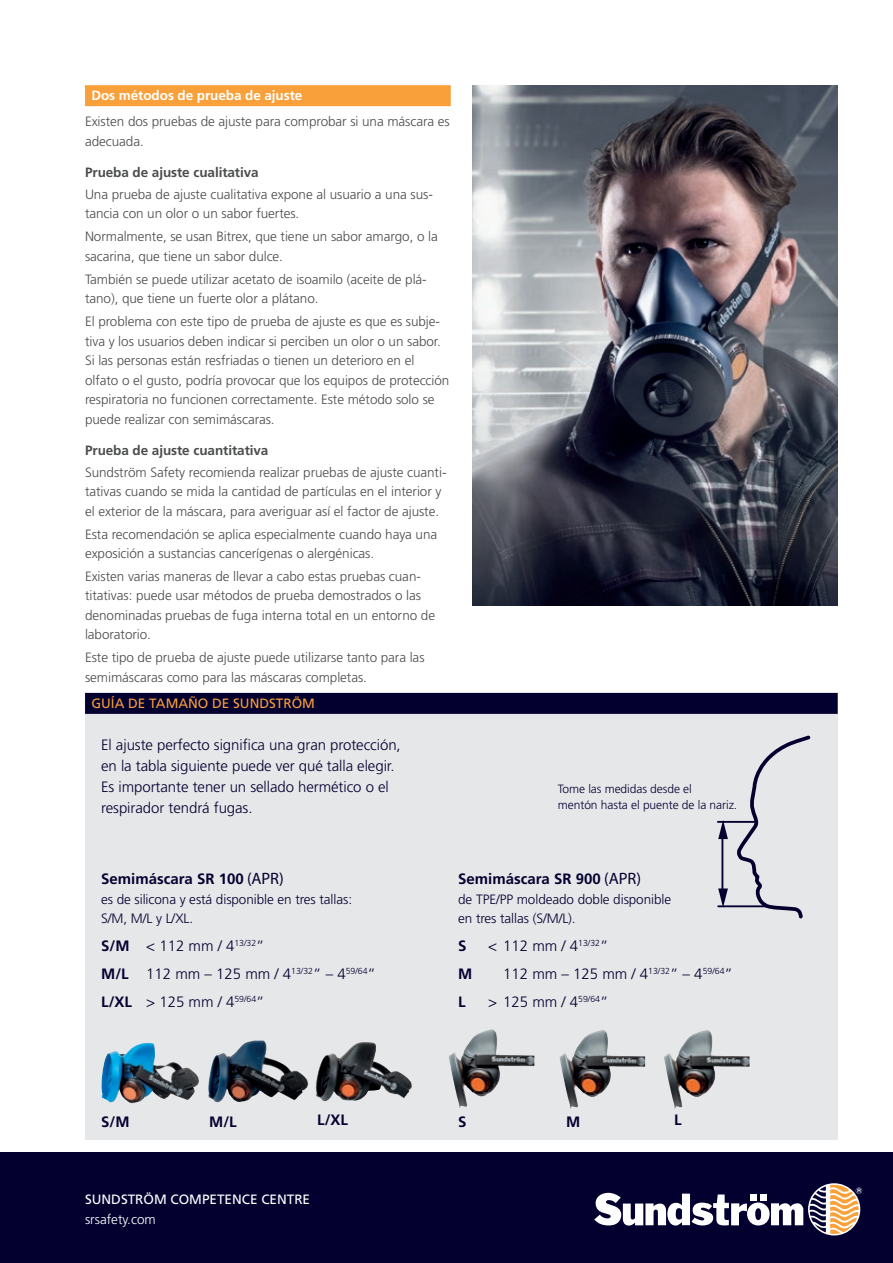
<style>
.page{position:relative;width:893px;height:1263px;background:#fff}
.page>*{position:absolute;margin:0;border:0;box-sizing:border-box;transform-origin:0 0}
.t1{font:300 15px/21px "Frutiger";letter-spacing:-.005em;color:#030030}
.t2{font:300 15px/28px "Frutiger LT Std";color:#030030}
.t3{font:700 15px "Frutiger";color:#030030}
.t4{font:300 13.5px/19.5px "Frutiger";letter-spacing:-.005em;color:#4b4c4d}
.t5{font:300 13.5px/19.5px "Frutiger";letter-spacing:-.005em;color:#030030}
.t6{font:700 13.5px "Frutiger";letter-spacing:-.005em;color:#4b4c4d}
.t7{font:700 13.5px "Frutiger";letter-spacing:-.005em;color:#fff}
.t8{font:13.5px "Frutiger";color:#fff}
.t9{font:13.5px "Frutiger";color:#f9a03a}
.t10{font:300 13.5px "Frutiger";color:#fff}
.t11{font:300 12px/16.5px "Frutiger LT Std";letter-spacing:-.005em;color:#030030}
.s1{font-family:"Myriad Pro";font-weight:400;font-size:16.5px}
.s2{font-family:"Frutiger";font-weight:700}
</style>
<div class="page">
<div style="left:0;top:1152px;width:893px;height:111px;background:#030030"></div>
<svg style="left:594px;top:1193px;width:209px;height:33px"></svg>
<svg style="left:810px;top:1184px;width:52px;height:50px"></svg>
<img style="left:472px;top:85px;width:366px;height:520px">
<div style="left:85px;top:85px;width:366px;height:21px;background:#f9a03a"></div>
<div style="left:85px;top:698px;width:753px;height:442px;background:#e6e7e9"></div>
<div style="left:85px;top:693px;width:753px;height:21px;background:#030030"></div>
<hr style="left:718px;top:821px;width:38px;height:2px;background:#030030">
<hr style="left:718px;top:905px;width:49px;height:2px;background:#030030">
<hr style="left:721px;top:831px;width:2px;height:65px;background:#030030">
<svg style="left:735px;top:735px;width:76px;height:184px"></svg>
<svg style="left:717px;top:820px;width:12px;height:20px"></svg>
<svg style="left:717px;top:887px;width:12px;height:21px"></svg>
<img style="left:208px;top:1040px;width:100px;height:62px">
<img style="left:101px;top:1043px;width:98px;height:60px">
<img style="left:316px;top:1042px;width:96px;height:59px">
<img style="left:449px;top:1029px;width:85px;height:79px">
<img style="left:559px;top:1030px;width:86px;height:79px">
<img style="left:664px;top:1030px;width:85px;height:79px">
<p class="t7" style="left:91px;top:88px;width:213px">Dos métodos de prueba de ajuste</p>
<p class="t4" style="left:85px;top:112px;width:366px">Existen dos pruebas de ajuste para comprobar si una máscara es adecuada.</p>
<p class="t6" style="left:85px;top:165px;width:175px">Prueba de ajuste cualitativa</p>
<p class="t4" style="left:85px;top:185px;width:349px">Una prueba de ajuste cualitativa expone al usuario a una sus&shy;tancia con un olor o un sabor fuertes.</p>
<p class="t4" style="left:85px;top:227px;width:354px">Normalmente, se usan Bitrex, que tiene un sabor amargo, o la sacarina, que tiene un sabor dulce.</p>
<p class="t4" style="left:85px;top:269px;width:343px">También se puede utilizar acetato de isoamilo (aceite de plá&shy;tano), que tiene un fuerte olor a plátano.</p>
<p class="t4" style="left:85px;top:312px;width:366px">El problema con este tipo de prueba de ajuste es que es subje&shy;tiva y los usuarios deben indicar si perciben un olor o un sabor.<br>Si las personas están resfriadas o tienen un deterioro en el olfato o el gusto, podría provocar que los equipos de protección respiratoria no funcionen correctamente. Este método solo se puede realizar con semimáscaras.</p>
<p class="t6" style="left:85px;top:442px;width:185px">Prueba de ajuste cuantitativa</p>
<p class="t4" style="left:85px;top:462px;width:363px">Sundström Safety recomienda realizar pruebas de ajuste cuanti&shy;tativas cuando se mida la cantidad de partículas en el interior y el exterior de la máscara, para averiguar así el factor de ajuste.</p>
<p class="t4" style="left:85px;top:524px;width:354px">Esta recomendación se aplica especialmente cuando haya una exposición a sustancias cancerígenas o alergénicas.</p>
<p class="t4" style="left:85px;top:567px;width:352px">Existen varias maneras de llevar a cabo estas pruebas cuan&shy;titativas: puede usar métodos de prueba demostrados o las denominadas pruebas de fuga interna total en un entorno de laboratorio.</p>
<p class="t4" style="left:85px;top:648px;width:341px">Este tipo de prueba de ajuste puede utilizarse tanto para las semimáscaras como para las máscaras completas.</p>
<p class="t9" style="left:91px;top:695px;width:225px">GUÍA DE TAMAÑO DE SUNDSTRÖM</p>
<p class="t1" style="left:101px;top:735px;width:301px">El ajuste perfecto significa una gran protección, en la tabla siguiente puede ver qué talla elegir.<br>Es importante tener un sellado hermético o el respirador tendrá fugas.</p>
<p class="t11" style="left:558px;top:781px;width:181px">Tome las medidas desde el<br>mentón hasta el puente de la nariz.</p>
<p class="t3" style="left:101px;top:870px;width:184px">Semimáscara SR 100 <span class="s1">(APR)</span></p>
<p class="t5" style="left:101px;top:889px;width:252px">es de silicona y está disponible en tres tallas:<br>S/M, M/L y L/XL.</p>
<p class="t2" style="left:101px;top:932px;width:276px"><span class="s2">S/M</span> &lt; 112 mm / 4<sup>13/32</sup>”<br><span class="s2">M/L</span> 112 mm – 125 mm / 4<sup>13/32</sup>” – 4<sup>59/64</sup>”<br><span class="s2">L/XL</span> &gt; 125 mm / 4<sup>59/64</sup>”</p>
<p class="t3" style="left:458px;top:870px;width:184px">Semimáscara SR 900 <span class="s1">(APR)</span></p>
<p class="t5" style="left:458px;top:889px;width:215px">de TPE/PP moldeado doble disponible en tres tallas (S/M/L).</p>
<p class="t3" style="left:458px;top:937px;width:10px">S</p>
<p class="t2" style="left:488px;top:932px;width:122px">&lt; 112 mm / 4<sup>13/32</sup>”</p>
<p class="t3" style="left:458px;top:965px;width:16px">M</p>
<p class="t2" style="left:503px;top:960px;width:231px">112 mm – 125 mm / 4<sup>13/32</sup>” – 4<sup>59/64</sup>”</p>
<p class="t3" style="left:458px;top:993px;width:9px">L</p>
<p class="t2" style="left:488px;top:988px;width:122px">&gt; 125 mm / 4<sup>59/64</sup>”</p>
<p class="t3" style="left:101px;top:1112px;width:30px">S/M</p>
<p class="t3" style="left:209px;top:1112px;width:29px">M/L</p>
<p class="t3" style="left:317px;top:1111px;width:32px">L/XL</p>
<p class="t3" style="left:458px;top:1112px;width:10px">S</p>
<p class="t3" style="left:566px;top:1112px;width:16px">M</p>
<p class="t3" style="left:674px;top:1111px;width:9px">L</p>
<p class="t8" style="left:85px;top:1191px;width:227px">SUNDSTRÖM COMPETENCE CENTRE</p>
<p class="t10" style="left:85px;top:1211px;width:72px">srsafety.com</p>
</div>
